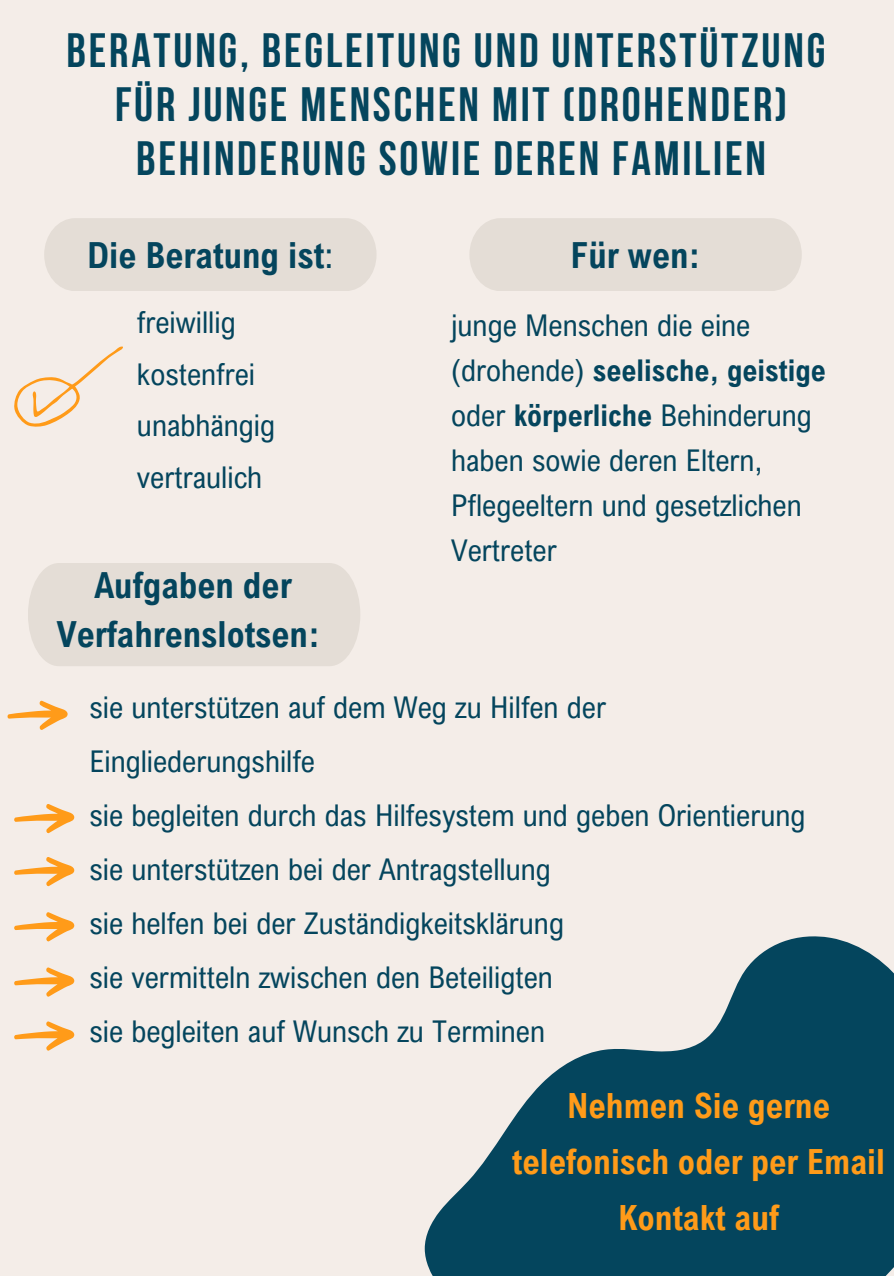
<style>
.page{position:relative;width:894px;height:1276px;background:#fff}
.page>*{position:absolute;margin:0;border:0;box-sizing:border-box;transform-origin:0 0}
.t1{font:700 48px/54px "Bebas Neue";letter-spacing:.055em;color:#04455d;text-align:center}
.t2{font:700 36px/49.5px "Arial Nova Cond";color:#04455d;text-align:center}
.t3{font:700 34.8px/56.4px "Arial Nova Cond";color:#ff9b19;text-align:center}
.t4{font:30px/45px "Arial Nova Cond";color:#04455d}
.s1{font-weight:400}
.s2{font-weight:700}
</style>
<div class="page">
<div style="left:0;top:0;width:893px;height:1276px;background:#f4ede8"></div>
<svg style="left:7px;top:700px;width:61px;height:30px"></svg>
<div style="left:469px;top:218px;width:332px;height:73px;background:#e4ddd6"></div>
<div style="left:28px;top:563px;width:332px;height:103px;background:#e4ddd6"></div>
<svg style="left:14px;top:804px;width:60px;height:30px"></svg>
<svg style="left:14px;top:857px;width:60px;height:30px"></svg>
<svg style="left:14px;top:912px;width:60px;height:30px"></svg>
<svg style="left:14px;top:967px;width:60px;height:30px"></svg>
<svg style="left:14px;top:1021px;width:60px;height:30px"></svg>
<div style="left:44px;top:218px;width:332px;height:73px;background:#e4ddd6"></div>
<svg style="left:424px;top:936px;width:469px;height:340px;fill:#04455d"></svg>
<svg style="left:14px;top:346px;width:109px;height:81px"></svg>
<p class="t1" style="left:67px;top:28px;width:760px">BERATUNG, BEGLEITUNG UND UNTERSTÜTZUNG<br>FÜR JUNGE MENSCHEN MIT (DROHENDER)<br>BEHINDERUNG SOWIE DEREN FAMILIEN</p>
<p class="t2" style="left:87px;top:229px;width:248px">Die Beratung ist<span class="s1">:</span></p>
<h2 class="t4" style="left:137px;top:299px;width:100px">freiwillig</h2>
<p class="t4" style="left:137px;top:348px;width:140px;line-height:51.6px">kostenfrei unabhängig</p>
<p class="t4" style="left:137px;top:454px;width:127px">vertraulich</p>
<p class="t2" style="left:57px;top:559px;width:264px">Aufgaben der<br>Verfahrenslotsen:</p>
<p class="t2" style="left:570px;top:230px;width:131px">Für wen:</p>
<p class="t4" style="left:451px;top:302px;width:376px">junge Menschen die eine (drohende) <span class="s2">seelische, geistige </span>oder <span class="s2">körperliche</span> Behinderung haben sowie deren Eltern,<br>Pflegeeltern und gesetzlichen<br>Vertreter</p>
<h1 class="t4" style="left:89px;top:684px;width:518px">sie unterstützen auf dem Weg zu Hilfen der</h1>
<h3 class="t4" style="left:89px;top:738px;width:227px">Eingliederungshilfe</h3>
<h2 class="t4" style="left:89px;top:792px;width:717px">sie begleiten durch das Hilfesystem und geben Orientierung</h2>
<p class="t4" style="left:89px;top:846px;width:463px">sie unterstützen bei der Antragstellung</p>
<p class="t4" style="left:89px;top:900px;width:476px">sie helfen bei der Zuständigkeitsklärung</p>
<p class="t4" style="left:89px;top:954px;width:465px">sie vermitteln zwischen den Beteiligten</p>
<p class="t4" style="left:89px;top:1008px;width:457px">sie begleiten auf Wunsch zu Terminen</p>
<p class="t3" style="left:512px;top:1076px;width:374px">Nehmen Sie gerne telefonisch oder per Email<br>Kontakt auf</p>
</div>
